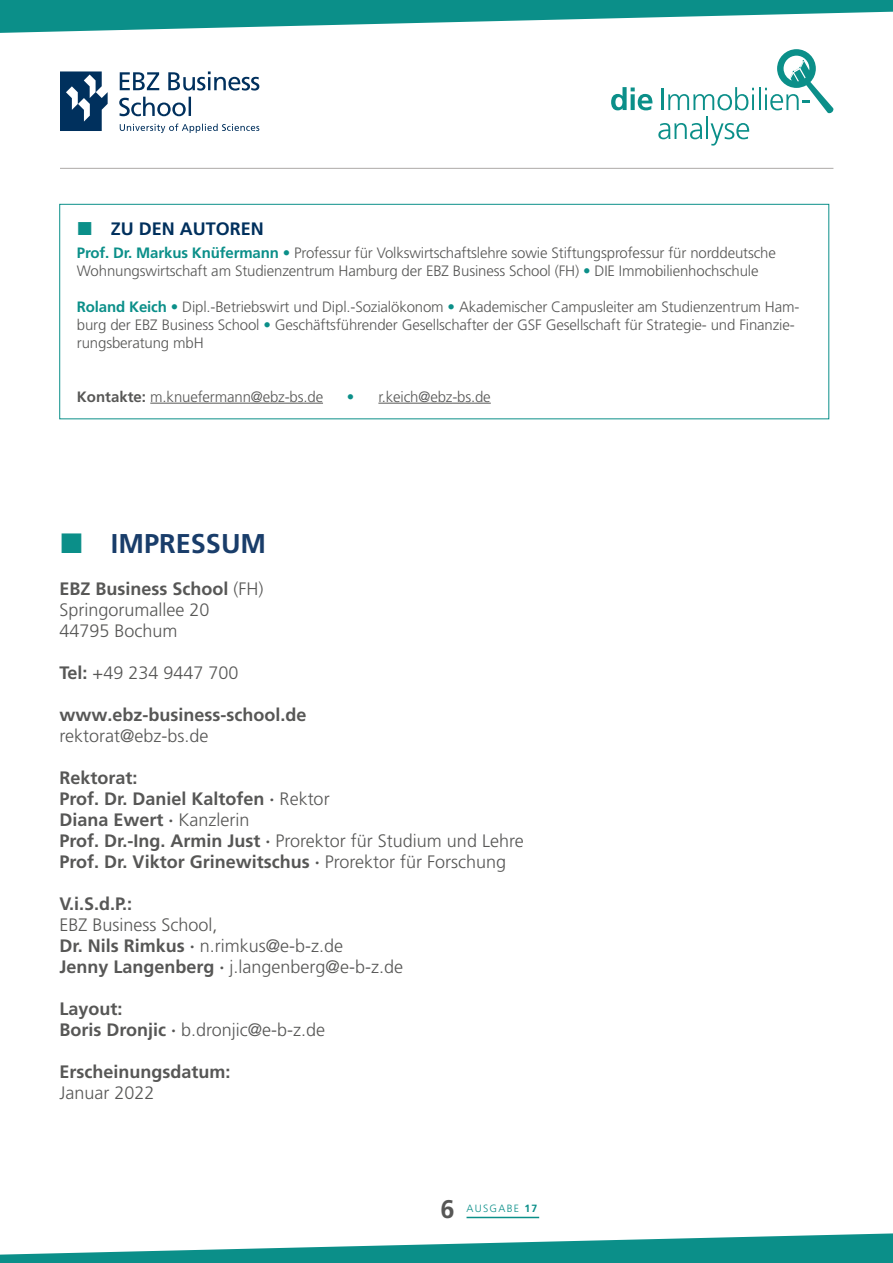
<style>
.page{position:relative;width:893px;height:1263px;background:#fff}
.page>*{position:absolute;margin:0;border:0;box-sizing:border-box;transform-origin:0 0}
.t1{font:700 27.15px "Frutiger LT Pro";color:#193d6a}
.t2{font:700 25.5px "Frutiger LT Pro";color:#575756}
.t3{font:300 18px/21px "Frutiger LT Std";color:#575756}
.t4{font:700 18px/21px "Frutiger LT Pro";color:#575756}
.t5{font:700 18px "Frutiger LT Pro";color:#00305d}
.t6{font:300 15px/18px "Frutiger LT Std";letter-spacing:-.01em;color:#575756}
.t7{font:300 10.5px "Frutiger LT Std";letter-spacing:.12em;color:#0b8f89}
.s1{font-family:"Frutiger LT Pro";font-weight:700;color:#0b8f89}
.s2{color:#0b8f89}
.s3{font-family:"Frutiger LT Pro";font-weight:700}
.s4{font-family:"Frutiger LT Std";font-weight:300}
</style>
<div class="page">
<svg style="left:119px;top:97px;width:72px;height:19px"></svg>
<svg style="left:120px;top:71px;width:139px;height:20px"></svg>
<svg style="left:120px;top:124px;width:139px;height:9px"></svg>
<svg style="left:60px;top:71px;width:48px;height:60px"></svg>
<hr style="left:60px;top:168px;width:773px;height:1px;background:#ada9a7">
<svg style="left:0;top:0;width:893px;height:33px"></svg>
<svg style="left:0;top:1233px;width:893px;height:30px"></svg>
<hr style="left:467px;top:1217px;width:72px;height:1px;background:#0b8f89">
<svg style="left:611px;top:87px;width:41px;height:23px"></svg>
<hr style="left:662px;top:89px;width:2px;height:21px;background:#0b8f89">
<svg style="left:668px;top:87px;width:86px;height:23px"></svg>
<hr style="left:758px;top:87px;width:2px;height:23px;background:#0b8f89">
<svg style="left:765px;top:49px;width:69px;height:65px"></svg>
<svg style="left:658px;top:123px;width:44px;height:16px"></svg>
<hr style="left:706px;top:116px;width:2px;height:23px;background:#0b8f89">
<svg style="left:711px;top:123px;width:38px;height:23px"></svg>
<hr style="left:150px;top:403px;width:173px;height:1px;background:#575756">
<hr style="left:378px;top:403px;width:113px;height:1px;background:#575756">
<div style="left:60px;top:204px;width:769px;height:215px;border:1px solid #0b8f89"></div>
<p class="t5" style="left:111px;top:219px;width:155px">ZU DEN AUTOREN</p>
<p class="t6" style="left:77px;top:244px;width:700px"><span class="s1">Prof. Dr. Markus Knüfermann</span> <span class="s2">•</span> Professur für Volkswirtschaftslehre sowie Stiftungsprofessur für norddeutsche<br>Wohnungswirtschaft am Studienzentrum Hamburg der EBZ Business School (FH) <span class="s2">•</span> DIE Immobilienhochschule</p>
<p class="t6" style="left:77px;top:298px;width:724px"><span class="s1">Roland Keich</span> <span class="s2">•</span> Dipl.-Betriebswirt und Dipl.-Sozialökonom <span class="s2">•</span> Akademischer Campusleiter am Studienzentrum Ham&shy;burg der EBZ Business School <span class="s2">•</span> Geschäftsführender Gesellschafter der GSF Gesellschaft für Strategie- und Finanzie&shy;rungsberatung mbH</p>
<p class="t6" style="left:77px;top:388px;width:248px"><span class="s3">Kontakte:</span> m.knuefermann@ebz-bs.de</p>
<p class="t6" style="left:347px;top:388px;width:145px"><span class="s2">•</span> r.keich@ebz-bs.de</p>
<h1 class="t1" style="left:111px;top:528px;width:157px">IMPRESSUM</h1>
<p class="t4" style="left:60px;top:578px;width:206px">EBZ Business School <span class="s4">(FH)</span></p>
<p class="t3" style="left:60px;top:600px;width:152px">Springorumallee 20<br>44795 Bochum</p>
<p class="t3" style="left:60px;top:663px;width:180px"><span class="s3">Tel:</span> +49 234 9447 700</p>
<p class="t4" style="left:60px;top:704px;width:248px">www.ebz-business-school.de</p>
<p class="t3" style="left:60px;top:726px;width:151px">rektorat@ebz-bs.de</p>
<p class="t4" style="left:60px;top:767px;width:272px">Rektorat:<br>Prof. Dr. Daniel Kaltofen ∙ <span class="s4">Rektor<br></span>Diana Ewert ∙ <span class="s4">Kanzlerin</span></p>
<p class="t3" style="left:60px;top:831px;width:466px"><span class="s3">Prof. Dr.-Ing. Armin Just ∙</span> Prorektor für Studium und Lehre</p>
<p class="t4" style="left:60px;top:851px;width:448px">Prof. Dr. Viktor Grinewitschus ∙ <span class="s4">Prorektor für Forschung</span></p>
<p class="t4" style="left:60px;top:893px;width:74px">V.i.S.d.P.:</p>
<p class="t3" style="left:60px;top:915px;width:345px">EBZ Business School,<br><span class="s3">Dr. Nils Rimkus ∙</span> n.rimkus@e-b-z.de<br><span class="s3">Jenny Langenberg ∙</span> j.langenberg@e-b-z.de</p>
<p class="t4" style="left:60px;top:998px;width:65px">Layout:</p>
<p class="t3" style="left:60px;top:1020px;width:267px"><span class="s3">Boris Dronjic ∙</span> b.dronjic@e-b-z.de</p>
<p class="t4" style="left:60px;top:1061px;width:172px">Erscheinungsdatum:</p>
<p class="t3" style="left:60px;top:1083px;width:97px">Januar 2022</p>
<h2 class="t2" style="left:440px;top:1194px;width:16px">6</h2>
<p class="t7" style="left:467px;top:1203px;width:72px">AUSGABE <span class="s3">17</span></p>
</div>
